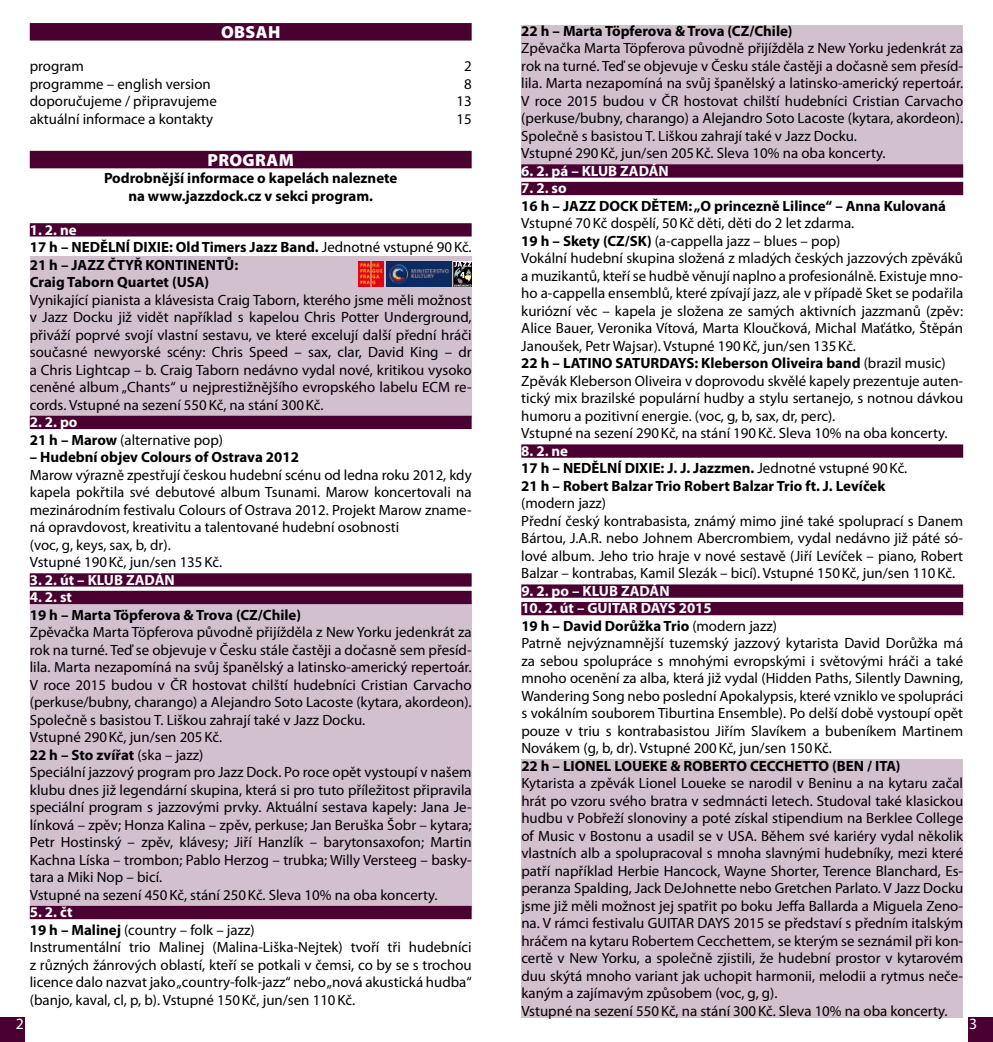
<style>
.page{position:relative;width:993px;height:1042px;background:#fff}
.page>*{position:absolute;margin:0;border:0;box-sizing:border-box;transform-origin:0 0}
.t1{font:900 17.5px "Myriad Pro";letter-spacing:.02em;color:#fff}
.t2{font:15.75px "Myriad Pro";color:#fff}
.t3{font:14.88px/17.5px "Myriad Pro";color:#000}
.t4{font:700 14.88px/17.5px "Myriad Pro";color:#000}
.t5{font:700 14.88px "Myriad Pro";color:#fff}
.s1{font-weight:700}
.s2{color:#fff}
.s3{font-weight:400}
.s4{font-weight:700;color:#fff}
</style>
<div class="page">
<div style="left:0;top:1017px;width:25px;height:25px;background:#4a0031"></div>
<div style="left:967px;top:1017px;width:25px;height:25px;background:#4a0031"></div>
<div style="left:521px;top:759px;width:441px;height:258px;background:#d3c0cf"></div>
<div style="left:30px;top:256px;width:441px;height:161px;background:#d3c0cf"></div>
<div style="left:30px;top:600px;width:441px;height:309px;background:#d3c0cf"></div>
<div style="left:521px;top:25px;width:441px;height:144px;background:#d3c0cf"></div>
<div style="left:30px;top:23px;width:441px;height:18px;background:#4a0031"></div>
<div style="left:30px;top:151px;width:441px;height:17px;background:#4a0031"></div>
<div style="left:30px;top:223px;width:441px;height:13px;background:#4a0031"></div>
<div style="left:30px;top:416px;width:441px;height:13px;background:#4a0031"></div>
<div style="left:30px;top:573px;width:441px;height:13px;background:#4a0031"></div>
<div style="left:30px;top:591px;width:441px;height:13px;background:#4a0031"></div>
<div style="left:30px;top:906px;width:441px;height:13px;background:#4a0031"></div>
<div style="left:521px;top:164px;width:441px;height:14px;background:#4a0031"></div>
<div style="left:521px;top:182px;width:441px;height:13px;background:#4a0031"></div>
<div style="left:521px;top:444px;width:441px;height:14px;background:#4a0031"></div>
<div style="left:521px;top:584px;width:441px;height:14px;background:#4a0031"></div>
<div style="left:521px;top:602px;width:441px;height:13px;background:#4a0031"></div>
<img style="left:358px;top:261px;width:25px;height:26px">
<svg style="left:454px;top:261px;width:17px;height:26px"></svg>
<img style="left:386px;top:261px;width:65px;height:26px">
<p class="t4" style="left:521px;top:22px;width:273px">22 h – Marta Töpferova &amp; Trova (CZ/Chile)</p>
<p class="t3" style="left:521px;top:40px;width:443px">Zpěvačka Marta Töpferova původně přijížděla z New Yorku jedenkrát za rok na turné. Teď se objevuje v Česku stále častěji a dočasně sem přesíd&shy;lila. Marta nezapomíná na svůj španělský a latinsko-americký repertoár.<br>V roce 2015 budou v ČR hostovat chilští hudebníci Cristian Carvacho (perkuse/bubny, charango) a Alejandro Soto Lacoste (kytara, akordeon).<br>Společně s basistou T. Liškou zahrají také v Jazz Docku.<br>Vstupné 290Kč, jun/sen 205Kč. Sleva 10% na oba koncerty.</p>
<p class="t5" style="left:521px;top:163px;width:149px">6. 2. pá – KLUB ZADÁN</p>
<p class="t5" style="left:521px;top:180px;width:47px">7. 2. so</p>
<p class="t4" style="left:521px;top:197px;width:426px">16 h – JAZZ DOCK DĚTEM: „O princezně Lilince“ – Anna Kulovaná</p>
<p class="t3" style="left:521px;top:215px;width:443px">Vstupné 70Kč dospělí, 50Kč děti, děti do 2 let zdarma.<br><span class="s1">19 h – Skety (CZ/SK)</span> (a-cappella jazz – blues – pop)<br>Vokální hudební skupina složená z mladých českých jazzových zpěváků a muzikantů, kteří se hudbě věnují naplno a profesionálně. Existuje mno&shy;ho a-cappella ensemblů, které zpívají jazz, ale v případě Sket se podařila kuriózní věc – kapela je složena ze samých aktivních jazzmanů (zpěv:<br>Alice Bauer, Veronika Vítová, Marta Kloučková, Michal Maťátko, Štěpán Janoušek, Petr Wajsar). Vstupné 190Kč, jun/sen 135Kč.<br><span class="s1">22 h – LATINO SATURDAYS: Kleberson Oliveira band</span> (brazil music)<br>Zpěvák Kleberson Oliveira v doprovodu skvělé kapely prezentuje auten&shy;tický mix brazilské populární hudby a stylu sertanejo, s notnou dávkou humoru a pozitivní energie. (voc, g, b, sax, dr, perc).<br>Vstupné na sezení 290Kč, na stání 190Kč. Sleva 10% na oba koncerty.</p>
<p class="t4" style="left:521px;top:442px;width:387px"><span class="s2">8. 2. ne<br></span>17 h – NEDĚLNÍ DIXIE: J. J. Jazzmen. <span class="s3">Jednotné vstupné 90Kč.<br></span>21 h – Robert Balzar Trio Robert Balzar Trio ft. J. Levíček</p>
<p class="t3" style="left:521px;top:495px;width:443px">(modern jazz)<br>Přední český kontrabasista, známý mimo jiné také spoluprací s Danem Bártou, J.A.R. nebo Johnem Abercrombiem, vydal nedávno již páté só&shy;lové album. Jeho trio hraje v nové sestavě (Jiří Levíček – piano, Robert Balzar – kontrabas, Kamil Slezák – bicí). Vstupné 150Kč, jun/sen 110Kč.</p>
<p class="t5" style="left:521px;top:582px;width:150px">9. 2. po – KLUB ZADÁN</p>
<p class="t3" style="left:521px;top:600px;width:443px"><span class="s4">10. 2. út – GUITAR DAYS 2015<br></span><span class="s1">19 h – David Dorůžka Trio</span> (modern jazz)<br>Patrně nejvýznamnější tuzemský jazzový kytarista David Dorůžka má za sebou spolupráce s mnohými evropskými i světovými hráči a také mnoho ocenění za alba, která již vydal (Hidden Paths, Silently Dawning, Wandering Song nebo poslední Apokalypsis, které vzniklo ve spolupráci s vokálním souborem Tiburtina Ensemble). Po delší době vystoupí opět pouze v triu s kontrabasistou Jiřím Slavíkem a bubeníkem Martinem Novákem (g, b, dr). Vstupné 200Kč, jun/sen 150Kč.</p>
<p class="t4" style="left:521px;top:757px;width:380px">22 h – LIONEL LOUEKE &amp; ROBERTO CECCHETTO (BEN / ITA)</p>
<p class="t3" style="left:521px;top:775px;width:443px">Kytarista a zpěvák Lionel Loueke se narodil v Beninu a na kytaru začal hrát po vzoru svého bratra v sedmnácti letech. Studoval také klasickou hudbu v Pobřeží slonoviny a poté získal stipendium na Berklee College of Music v Bostonu a usadil se v USA. Během své kariéry vydal několik vlastních alb a spolupracoval s mnoha slavnými hudebníky, mezi které patří například Herbie Hancock, Wayne Shorter, Terence Blanchard, Es&shy;peranza Spalding, Jack DeJohnette nebo Gretchen Parlato. V Jazz Docku jsme již měli možnost jej spatřit po boku Jeffa Ballarda a Miguela Zeno&shy;na. V rámci festivalu GUITAR DAYS 2015 se představí s předním italským hráčem na kytaru Robertem Cecchettem, se kterým se seznámil při kon&shy;certě v New Yorku, a společně zjistili, že hudební prostor v kytarovém duu skýtá mnoho variant jak uchopit harmonii, melodii a rytmus neče&shy;kaným a zajímavým způsobem (voc, g, g).<br>Vstupné na sezení 550Kč, na stání 300Kč. Sleva 10% na oba koncerty.</p>
<p class="t1" style="left:221px;top:22px;width:61px">OBSAH</p>
<p class="t3" style="left:30px;top:58px;width:55px">program</p>
<p class="t3" style="left:464px;top:58px;width:9px">2</p>
<p class="t3" style="left:30px;top:75px;width:182px">programme – english version</p>
<p class="t3" style="left:464px;top:75px;width:9px">8</p>
<p class="t3" style="left:30px;top:93px;width:188px">doporučujeme / připravujeme</p>
<p class="t3" style="left:456px;top:93px;width:17px">13</p>
<p class="t3" style="left:30px;top:110px;width:185px">aktuální informace a kontakty</p>
<p class="t3" style="left:456px;top:110px;width:17px">15</p>
<p class="t1" style="left:207px;top:150px;width:88px">PROGRAM</p>
<p class="t4" style="left:104px;top:170px;width:295px;text-align:center">Podrobnější informace o kapelách naleznete na www.jazzdock.cz v sekci program.</p>
<p class="t4" style="left:30px;top:221px;width:443px"><span class="s2">1. 2. ne<br></span>17 h – NEDĚLNÍ DIXIE: Old Timers Jazz Band. <span class="s3">Jednotné vstupné 90Kč.<br></span>21 h – JAZZ ČTYŘ KONTINENTŮ:<br>Craig Taborn Quartet (USA)</p>
<p class="t3" style="left:30px;top:291px;width:443px;text-align:justify">Vynikající pianista a klávesista Craig Taborn, kterého jsme měli možnost v Jazz Docku již vidět například s kapelou Chris Potter Underground, přiváží poprvé svojí vlastní sestavu, ve které excelují další přední hráči současné newyorské scény: Chris Speed – sax, clar, David King – dr a Chris Lightcap – b. Craig Taborn nedávno vydal nové, kritikou vysoko ceněné album „Chants“ u nejprestižnějšího evropského labelu ECM re&shy;cords. Vstupné na sezení 550Kč, na stání 300Kč.</p>
<p class="t3" style="left:30px;top:414px;width:195px"><span class="s4">2. 2. po<br></span><span class="s1">21 h – Marow</span> (alternative pop)</p>
<p class="t4" style="left:30px;top:449px;width:270px">– Hudební objev Colours of Ostrava 2012</p>
<p class="t3" style="left:30px;top:466px;width:443px">Marow výrazně zpestřují českou hudební scénu od ledna roku 2012, kdy kapela pokřtila své debutové album Tsunami. Marow koncertovali na mezinárodním festivalu Colours of Ostrava 2012. Projekt Marow zname&shy;ná opravdovost, kreativitu a talentované hudební osobnosti<br>(voc, g, keys, sax, b, dr).<br>Vstupné 190Kč, jun/sen 135Kč.</p>
<p class="t5" style="left:30px;top:571px;width:146px">3. 2. út – KLUB ZADÁN</p>
<p class="t5" style="left:30px;top:589px;width:44px">4. 2. st</p>
<p class="t4" style="left:30px;top:606px;width:273px">19 h – Marta Töpferova &amp; Trova (CZ/Chile)</p>
<p class="t3" style="left:30px;top:624px;width:443px">Zpěvačka Marta Töpferova původně přijížděla z New Yorku jedenkrát za rok na turné. Teď se objevuje v Česku stále častěji a dočasně sem přesíd&shy;lila. Marta nezapomíná na svůj španělský a latinsko-americký repertoár.<br>V roce 2015 budou v ČR hostovat chilští hudebníci Cristian Carvacho (perkuse/bubny, charango) a Alejandro Soto Lacoste (kytara, akordeon).<br>Společně s basistou T. Liškou zahrají také v Jazz Docku.<br>Vstupné 290Kč, jun/sen 205Kč.<br><span class="s1">22 h – Sto zvířat</span> (ska – jazz)<br>Speciální jazzový program pro Jazz Dock. Po roce opět vystoupí v našem klubu dnes již legendární skupina, která si pro tuto příležitost připravila speciální program s jazzovými prvky. Aktuální sestava kapely: Jana Je&shy;línková – zpěv; Honza Kalina – zpěv, perkuse; Jan Beruška Šobr – kytara; Petr Hostinský – zpěv, klávesy; Jiří Hanzlík – barytonsaxofon; Martin Kachna Líska – trombon; Pablo Herzog – trubka; Willy Versteeg – basky&shy;tara a Miki Nop – bicí.<br>Vstupné na sezení 450Kč, stání 250Kč. Sleva 10% na oba koncerty.</p>
<p class="t3" style="left:30px;top:904px;width:443px"><span class="s4">5. 2. čt<br></span><span class="s1">19 h – Malinej</span> (country – folk – jazz)<br>Instrumentální trio Malinej (Malina-Liška-Nejtek) tvoří tři hudebníci z různých žánrových oblastí, kteří se potkali v čemsi, co by se s trochou licence dalo nazvat jako „country-folk-jazz“ nebo „nová akustická hudba“ (banjo, kaval, cl, p, b). Vstupné 150Kč, jun/sen 110Kč.</p>
<p class="t2" style="left:16px;top:1015px;width:10px">2</p>
<p class="t2" style="left:968px;top:1015px;width:10px">3</p>
</div>
